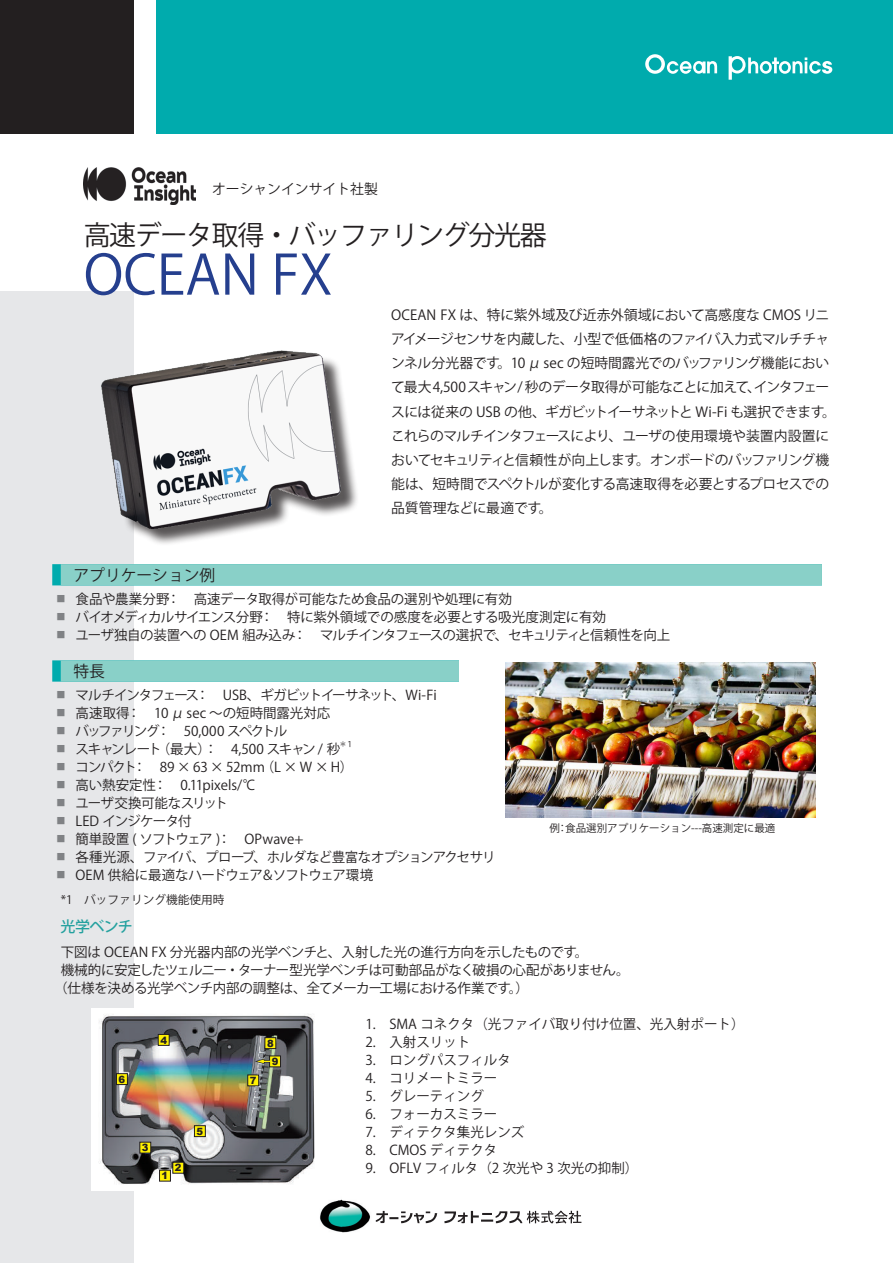
<style>
.page{position:relative;width:893px;height:1263px;background:#fff}
.page>*{position:absolute;margin:0;border:0;box-sizing:border-box;transform-origin:0 0}
.t1{font:54px "Koz Go Pr 6 N";color:#253f8e}
.t2{font:27px "Koz Go Pr 6 N";letter-spacing:-.05em;color:#231f20}
.見出し02{font:15.75px "Koz Go Pr 6 N";color:#231f20}
.表_項目{font:500 15px "Koz Go Pr 6 N";letter-spacing:-.045em;color:#24a19f}
.t3{font:13.8px/24.2px "Koz Go Pr 6 N";letter-spacing:-.03em;color:#231f20;text-align:right}
.t4{font:13.8px "Koz Go Pr 6 N";letter-spacing:-.055em;color:#231f20}
.t5{font:13.8px "Koz Go Pr 6 N";letter-spacing:-.07em;color:#231f20}
.t6{font:13.8px "Koz Go Pr 6 N";color:#231f20}
.表_項目-2{font:13.5px "Koz Go Pr 6 N";letter-spacing:-.015em;color:#231f20}
.表_項目-3{font:13.5px "Koz Go Pr 6 N";letter-spacing:-.035em;color:#231f20}
.表_項目-4{font:13.5px "Koz Go Pr 6 N";letter-spacing:-.045em;color:#231f20}
.表_項目-5{font:13.5px "Koz Go Pr 6 N";letter-spacing:-.075em;color:#231f20}
.表_項目-6{font:13.5px "Koz Go Pr 6 N";letter-spacing:-.06em;color:#231f20}
.表_項目-7{font:13.5px "Koz Go Pr 6 N";letter-spacing:-.12em;color:#231f20}
.表_項目-8{font:13.5px "Koz Go Pr 6 N";letter-spacing:-.095em;color:#231f20}
.表_項目-9{font:13.5px "Koz Go Pr 6 N";letter-spacing:-.04em;color:#231f20}
.表_項目-10{font:13.5px "Koz Go Pr 6 N";letter-spacing:-.09em;color:#231f20}
.表_項目-11{font:13.5px "Koz Go Pr 6 N";letter-spacing:-.05em;color:#231f20}
.表_項目-12{font:13.5px "Koz Go Pr 6 N";letter-spacing:-.1em;color:#231f20}
.表_項目-13{font:11.7px "Koz Go Pr 6 N";color:#231f20}
.表_セル{font:10.5px "Koz Go Pr 6 N";color:#231f20}
.t7{font:900 10.05px/18.3px "Arial";color:#231f20;text-align:center}
.t8{font:9px "Koz Go Pr 6 N";color:#808285}
.t9{font:7.8px "Koz Go Pr 6 N";color:#231f20}
</style>
<div class="page">
<div style="left:0;top:291px;width:134px;height:972px;background:#e6e7e9"></div>
<svg style="left:376px;top:1210px;width:205px;height:13px"></svg>
<img style="left:320px;top:1199px;width:50px;height:34px">
<div style="left:0;top:0;width:134px;height:134px;background:#231f20"></div>
<div style="left:156px;top:0;width:737px;height:134px;background:#00abad"></div>
<svg style="left:729px;top:56px;width:103px;height:24px"></svg>
<svg style="left:645px;top:54px;width:72px;height:20px"></svg>
<img style="left:72px;top:350px;width:319px;height:236px">
<div style="left:61px;top:564px;width:761px;height:21px;background:#89d0c8"></div>
<div style="left:61px;top:660px;width:761px;height:22px;background:#89d0c8"></div>
<img style="left:84px;top:168px;width:112px;height:37px">
<div style="left:460px;top:651px;width:376px;height:170px;background:#fff"></div>
<img style="left:506px;top:662px;width:309px;height:156px">
<img style="left:92px;top:1009px;width:223px;height:181px">
<div style="left:160px;top:1170px;width:10px;height:11px;background:#fff101"></div>
<div style="left:159px;top:1170px;width:12px;height:11px;border:1px solid #231f20"></div>
<div style="left:173px;top:1162px;width:11px;height:11px;background:#fff101"></div>
<div style="left:173px;top:1162px;width:11px;height:11px;border:1px solid #231f20"></div>
<div style="left:140px;top:1142px;width:11px;height:11px;background:#fff101"></div>
<div style="left:140px;top:1142px;width:11px;height:11px;border:1px solid #231f20"></div>
<div style="left:158px;top:1034px;width:11px;height:11px;background:#fff101"></div>
<div style="left:158px;top:1034px;width:11px;height:12px;border:1px solid #231f20"></div>
<div style="left:194px;top:1126px;width:11px;height:10px;background:#fff101"></div>
<div style="left:194px;top:1125px;width:12px;height:12px;border:1px solid #231f20"></div>
<div style="left:116px;top:1074px;width:11px;height:10px;background:#fff101"></div>
<div style="left:116px;top:1073px;width:12px;height:12px;border:1px solid #231f20"></div>
<div style="left:248px;top:1075px;width:11px;height:11px;background:#fff101"></div>
<div style="left:247px;top:1075px;width:12px;height:11px;border:1px solid #231f20"></div>
<div style="left:265px;top:1038px;width:11px;height:10px;background:#fff101"></div>
<div style="left:265px;top:1037px;width:11px;height:12px;border:1px solid #231f20"></div>
<div style="left:270px;top:1056px;width:10px;height:11px;background:#fff101"></div>
<div style="left:269px;top:1056px;width:12px;height:11px;border:1px solid #231f20"></div>
<svg style="left:253px;top:1058px;width:18px;height:7px"></svg>
<p class="t6" style="left:212px;top:182px;width:167px">オーシャンインサイト社製</p>
<p class="t2" style="left:84px;top:220px;width:465px">高速データ取得・バッファリング分光器</p>
<p class="t1" style="left:84px;top:244px;width:250px">OCEAN FX</p>
<p class="t3" style="left:391px;top:303px;width:439px">OCEAN FX は、特に紫外域及び近赤外領域において高感度な CMOS リニアイメージセンサを内蔵した、小型で低価格のファイバ入力式マルチチャ。10 μ sec の短時間露光でのバッファリング機能におい</p>
<p class="t3" style="left:391px;top:351px;width:439px;text-align:left">ンネル分光器です<br>て最大4,500スキャン/ 秒のデータ取得が可能なことに加えてインタフェー</p>
<p class="t3" style="left:747px;top:375px;width:15px">、</p>
<p class="t3" style="left:391px;top:400px;width:435px">スには従来の USB の他、ギガビットイーサネットと Wi-Fi も選択できます</p>
<p class="t3" style="left:391px;top:424px;width:439px">これらのマルチインタフェースにより、ユーザの使用環境や装置内設置に</p>
<p class="t5" style="left:636px;top:452px;width:195px">。オンボードのバッファリング機</p>
<p class="t3" style="left:822px;top:400px;width:15px">。</p>
<p class="t4" style="left:391px;top:452px;width:249px">おいてセキュリティと信頼性が向上します</p>
<p class="t3" style="left:391px;top:472px;width:439px">能は、短時間でスペクトルが変化する高速取得を必要とするプロセスでの</p>
<p class="t3" style="left:539px;top:496px;width:15px">。</p>
<p class="t3" style="left:391px;top:496px;width:152px">品質管理などに最適です</p>
<p class="t8" style="left:57px;top:594px;width:10px">■</p>
<p class="見出し02" style="left:74px;top:566px;width:143px">アプリケーション例</p>
<p class="表_項目-2" style="left:167px;top:591px;width:347px">：　高速データ取得が可能なため食品の選別や処理に有効</p>
<p class="表_項目-2" style="left:76px;top:591px;width:95px">食品や農業分野</p>
<p class="t8" style="left:57px;top:612px;width:10px">■</p>
<p class="表_項目-8" style="left:76px;top:609px;width:189px">バイオメディカルサイエンス分野</p>
<p class="表_項目-2" style="left:260px;top:609px;width:347px">：　特に紫外領域での感度を必要とする吸光度測定に有効</p>
<p class="t8" style="left:57px;top:630px;width:10px">■</p>
<p class="表_項目-2" style="left:76px;top:627px;width:221px">ユーザ独自の装置への OEM 組み込み</p>
<p class="表_項目-5" style="left:293px;top:627px;width:379px">：　マルチインタフェースの選択で、セキュリティと信頼性を向上</p>
<p class="見出し02" style="left:74px;top:662px;width:33px">特長</p>
<p class="t8" style="left:57px;top:690px;width:10px">■</p>
<p class="表_項目-6" style="left:196px;top:687px;width:242px">：　USB、ギガビットイーサネット、Wi-Fi</p>
<p class="表_項目-10" style="left:76px;top:687px;width:125px">マルチインタフェース</p>
<p class="t8" style="left:57px;top:708px;width:10px">■</p>
<p class="表_項目-2" style="left:76px;top:705px;width:56px">高速取得</p>
<p class="表_項目-2" style="left:127px;top:705px;width:204px">：　10 μ sec ～の短時間露光対応</p>
<p class="t8" style="left:57px;top:726px;width:10px">■</p>
<p class="表_項目-7" style="left:76px;top:723px;width:86px">バッファリング</p>
<p class="表_項目-7" style="left:157px;top:723px;width:132px">：　50,000 スペクトル</p>
<p class="t8" style="left:57px;top:744px;width:10px">■</p>
<p class="t9" style="left:346px;top:740px;width:9px">１</p>
<p class="t9" style="left:339px;top:740px;width:9px">*</p>
<p class="表_項目-3" style="left:157px;top:741px;width:185px">（最大：）　4,500 スキャン / 秒</p>
<p class="表_項目-12" style="left:76px;top:741px;width:88px">スキャンレート</p>
<p class="t8" style="left:57px;top:762px;width:10px">■</p>
<p class="表_項目-2" style="left:76px;top:759px;width:63px">コンパクト</p>
<p class="表_項目-2" style="left:261px;top:759px;width:94px">（L×W×H(</p>
<p class="表_項目-2" style="left:133px;top:759px;width:133px">：　89 × 63 × 52mm</p>
<p class="t8" style="left:57px;top:780px;width:10px">■</p>
<p class="表_項目-2" style="left:76px;top:777px;width:82px">高い熱安定性</p>
<p class="表_項目-2" style="left:154px;top:777px;width:104px">：　0.11pixels ° C/</p>
<p class="t8" style="left:57px;top:798px;width:10px">■</p>
<p class="表_項目-9" style="left:76px;top:795px;width:154px">ユーザ交換可能なスリット</p>
<p class="t8" style="left:57px;top:816px;width:10px">■</p>
<p class="t8" style="left:57px;top:834px;width:10px">■</p>
<p class="表_項目-11" style="left:76px;top:813px;width:117px">LED インジケータ付</p>
<p class="表_項目-2" style="left:76px;top:831px;width:229px">簡単設置 ( ソフトウェア：) 　OPwave+</p>
<p class="表_セル" style="left:565px;top:822px;width:212px">食品選別アプリケーション---高速測定に最適</p>
<p class="表_セル" style="left:549px;top:822px;width:12px">例</p>
<p class="表_セル" style="left:557px;top:822px;width:12px">：</p>
<p class="t8" style="left:57px;top:852px;width:10px">■</p>
<p class="表_項目-4" style="left:253px;top:849px;width:244px">、ホルダなど豊富なオプションアクセサリ</p>
<p class="表_項目-4" style="left:76px;top:849px;width:181px">各種光源、ファイバ、プローブ</p>
<p class="表_項目-3" style="left:76px;top:867px;width:299px">OEM 供給に最適なハードウェア＆ソフトウェア環境</p>
<p class="t8" style="left:57px;top:870px;width:10px">■</p>
<p class="表_項目-13" style="left:61px;top:893px;width:165px">　1 * バッファリング機能使用時</p>
<p class="表_項目" style="left:61px;top:918px;width:74px">光学ベンチ</p>
<p class="表_項目-2" style="left:61px;top:944px;width:518px">下図は OCEAN FX 分光器内部の光学ベンチと、入射した光の進行方向を示したものです</p>
<p class="表_項目-3" style="left:61px;top:962px;width:570px">機械的に安定したツェルニー・ターナー型光学ベンチは可動部品がなく破損の心配がありません。</p>
<p class="表_項目-2" style="left:509px;top:980px;width:22px">(。</p>
<p class="表_項目-2" style="left:575px;top:944px;width:15px">。</p>
<p class="表_項目-2" style="left:54px;top:980px;width:459px">（仕様を決める光学ベンチ内部の調整は、全てメーカー工場における作業です</p>
<p class="表_項目-2" style="left:365px;top:1016px;width:380px">1.　SMA コネクタ（光ファイバ取り付け位置、光入射ポート(</p>
<p class="表_項目-2" style="left:365px;top:1034px;width:106px">2.　入射スリット</p>
<p class="表_項目-2" style="left:365px;top:1052px;width:147px">3.　ロングパスフィルタ</p>
<p class="表_項目-2" style="left:365px;top:1070px;width:133px">4.　コリメートミラー</p>
<p class="表_項目-2" style="left:365px;top:1088px;width:120px">5.　グレーティング</p>
<p class="表_項目-2" style="left:365px;top:1106px;width:133px">6.　フォーカスミラー</p>
<p class="表_項目-2" style="left:365px;top:1124px;width:160px">7.　ディテクタ集光レンズ</p>
<p class="表_項目-2" style="left:365px;top:1142px;width:133px">8.　CMOS ディテクタ</p>
<p class="表_項目-2" style="left:365px;top:1160px;width:274px">9.　OFLV フィルタ（2 次光や 3 次光の抑制(</p>
<p class="t7" style="left:160px;top:1030px;width:8px">4</p>
<p class="t7" style="left:267px;top:1034px;width:13px">8<br>9</p>
<p class="t7" style="left:119px;top:1070px;width:8px">6</p>
<p class="t7" style="left:250px;top:1071px;width:8px">7</p>
<p class="t7" style="left:197px;top:1122px;width:8px">5</p>
<p class="t7" style="left:142px;top:1138px;width:8px">3</p>
<p class="t7" style="left:175px;top:1158px;width:8px">2</p>
<p class="t7" style="left:162px;top:1166px;width:8px">1</p>
</div>
